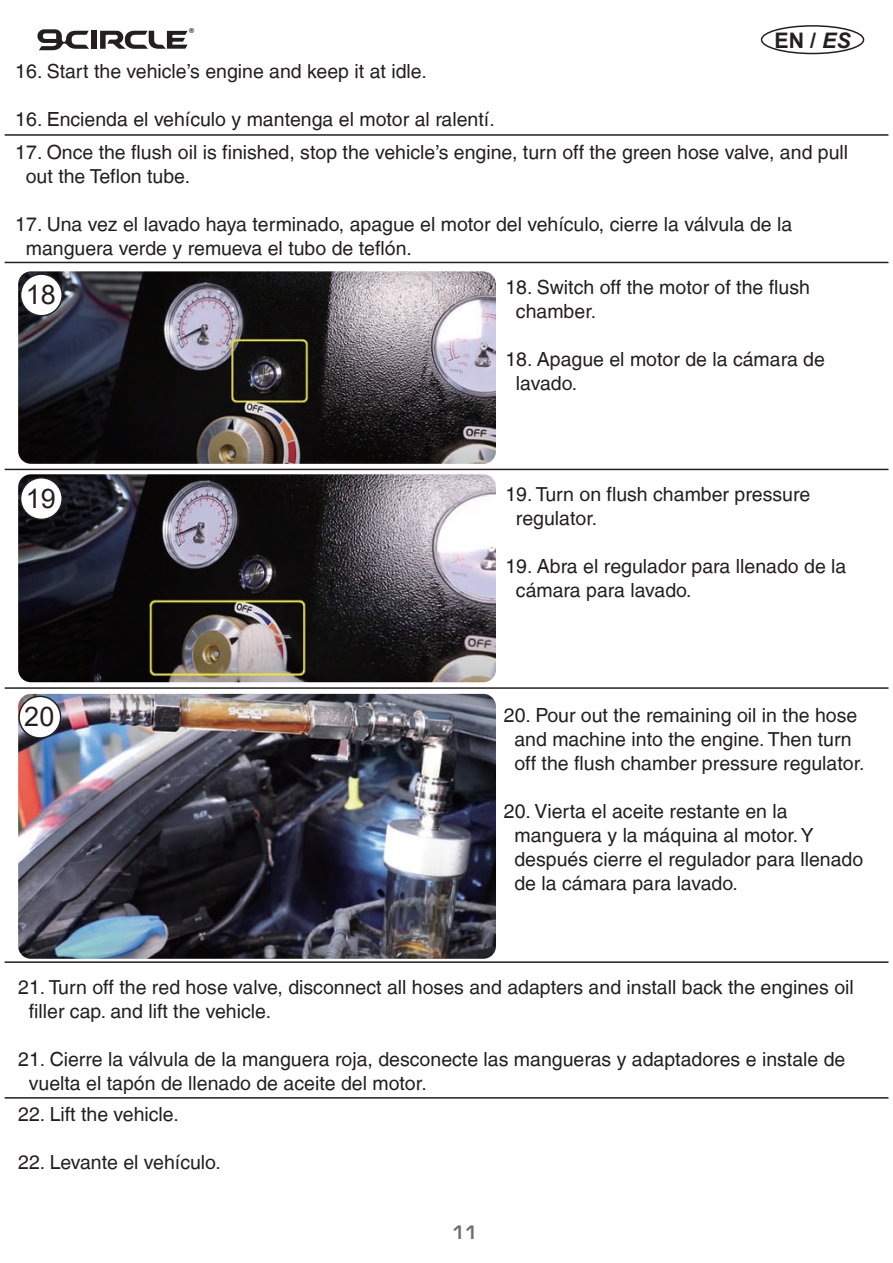
<style>
.page{position:relative;width:893px;height:1263px;background:#fff}
.page>*{position:absolute;margin:0;border:0;box-sizing:border-box;transform-origin:0 0}
.t1{font:27px "Arial";color:#231f20}
.t2{font:700 21.45px "Arial";color:#231f20}
.t3{font:19.5px/24px "Helvetica LT";color:#231f20}
.t4{font:600 18px "Eurostile";color:#6c6d70}
.t5{font:6.9px "Handel Gothic BT";color:#231f20}
.s1{font-style:italic}
</style>
<div class="page">
<img style="left:18px;top:694px;width:478px;height:265px">
<img style="left:18px;top:474px;width:478px;height:208px">
<img style="left:18px;top:271px;width:478px;height:193px">
<svg style="left:37px;top:29px;width:52px;height:21px"></svg>
<svg style="left:100px;top:31px;width:88px;height:18px"></svg>
<div style="left:91px;top:31px;width:6px;height:18px;background:#231f20"></div>
<div style="left:761px;top:25px;width:103px;height:29px;border:2px solid #231f20;border-radius:50%"></div>
<hr style="left:5px;top:134px;width:883px;height:2px;background:#231f20">
<hr style="left:5px;top:469px;width:883px;height:1px;background:#231f20">
<div style="left:21px;top:274px;width:41px;height:42px;background:#fff;border-radius:50%"></div>
<div style="left:20px;top:273px;width:43px;height:43px;border:2px solid #231f20;border-radius:50%"></div>
<hr style="left:5px;top:687px;width:883px;height:2px;background:#231f20">
<div style="left:21px;top:478px;width:41px;height:41px;background:#fff;border-radius:50%"></div>
<div style="left:20px;top:477px;width:43px;height:43px;border:2px solid #231f20;border-radius:50%"></div>
<hr style="left:5px;top:961px;width:883px;height:2px;background:#231f20">
<hr style="left:5px;top:1097px;width:883px;height:1px;background:#231f20">
<div style="left:19px;top:696px;width:42px;height:42px;background:#fff;border-radius:50%"></div>
<div style="left:18px;top:696px;width:43px;height:43px;border:2px solid #231f20;border-radius:50%"></div>
<hr style="left:5px;top:262px;width:883px;height:1px;background:#231f20">
<p class="t5" style="left:189px;top:26px;width:7px">®</p>
<p class="t2" style="left:774px;top:25px;width:78px">EN / <span class="s1">ES</span></p>
<p class="t3" style="left:15px;top:59px;width:413px">16. Start the vehicle’s engine and keep it at idle.</p>
<p class="t3" style="left:15px;top:107px;width:481px">16. Encienda el vehículo y mantenga el motor al ralentí.</p>
<p class="t3" style="left:26px;top:140px;width:824px;text-indent:-10px">17. Once the flush oil is finished, stop the vehicle’s engine, turn off the green hose valve, and pull out the Teflon tube.</p>
<p class="t3" style="left:26px;top:212px;width:768px;text-indent:-10px">17. Una vez el lavado haya terminado, apague el motor del vehículo, cierre la válvula de la manguera verde y remueva el tubo de teflón.</p>
<h1 class="t1" style="left:26px;top:276px;width:32px">18</h1>
<p class="t3" style="left:516px;top:275px;width:296px;text-indent:-10px">18. Switch off the motor of the flush chamber.</p>
<p class="t3" style="left:516px;top:347px;width:310px;text-indent:-10px">18. Apague el motor de la cámara de lavado.</p>
<h1 class="t1" style="left:26px;top:480px;width:32px">19</h1>
<p class="t3" style="left:516px;top:482px;width:296px;text-indent:-10px">19. Turn on flush chamber pressure regulator.</p>
<p class="t3" style="left:516px;top:554px;width:332px;text-indent:-10px">19. Abra el regulador para llenado de la cámara para lavado.</p>
<h1 class="t1" style="left:24px;top:698px;width:32px">20</h1>
<p class="t3" style="left:504px;top:703px;width:362px;text-align:center">20. Pour out the remaining oil in the hose and machine into the engine. Then turn off the flush chamber pressure regulator.</p>
<p class="t3" style="left:514px;top:799px;width:350px;text-indent:-10px">20. Vierta el aceite restante en la manguera y la máquina al motor. Y después cierre el regulador para llenado de la cámara para lavado.</p>
<p class="t3" style="left:29px;top:975px;width:826px;text-indent:-10px">21. Turn off the red hose valve, disconnect all hoses and adapters and install back the engines oil filler cap. and lift the vehicle.</p>
<p class="t3" style="left:29px;top:1047px;width:818px;text-indent:-10px">21. Cierre la válvula de la manguera roja, desconecte las mangueras y adaptadores e instale de vuelta el tapón de llenado de aceite del motor.</p>
<p class="t3" style="left:18px;top:1102px;width:162px">22. Lift the vehicle.</p>
<p class="t3" style="left:18px;top:1150px;width:204px">22. Levante el vehículo.</p>
<p class="t4" style="left:452px;top:1221px;width:27px">11</p>
</div>
